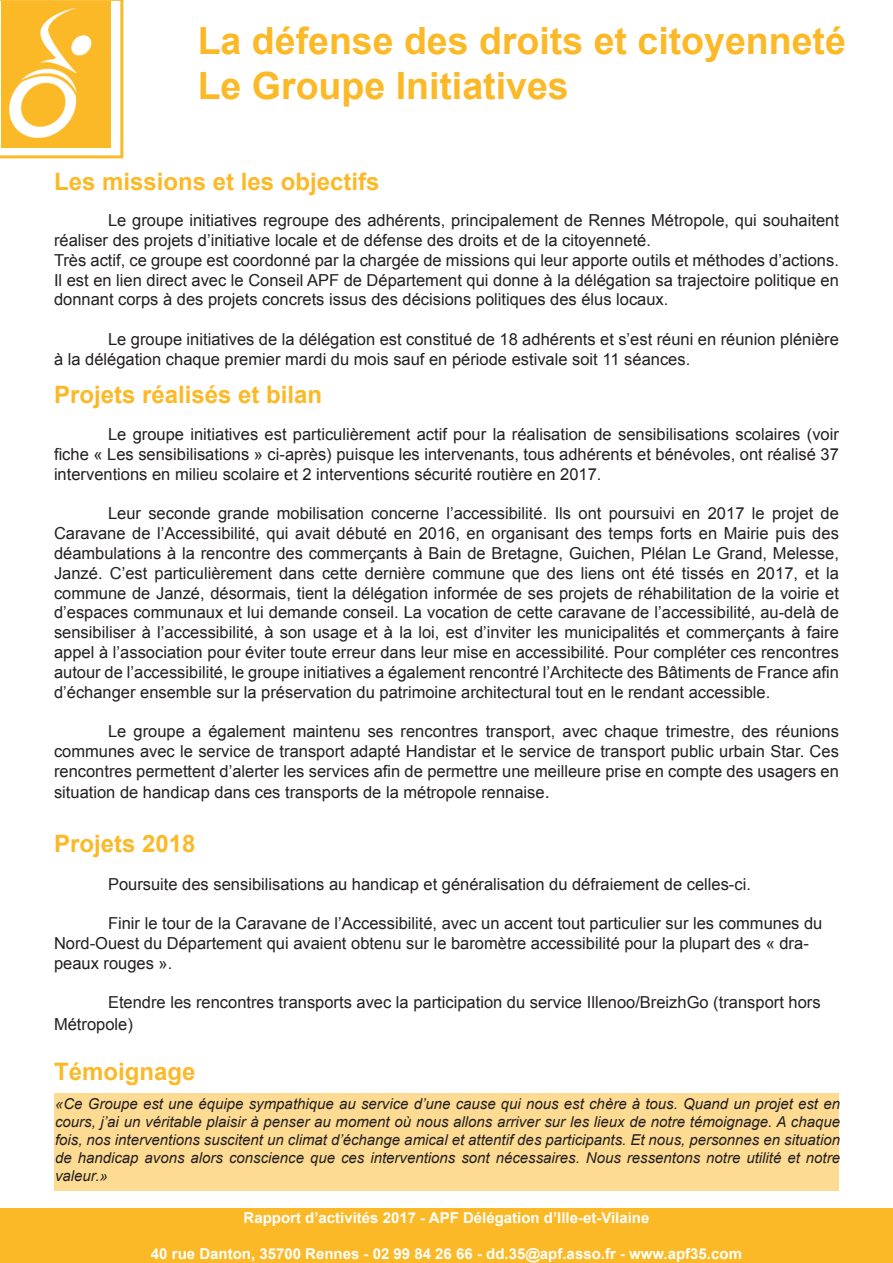
<style>
.page{position:relative;width:893px;height:1263px;background:#fff}
.page>*{position:absolute;margin:0;border:0;box-sizing:border-box;transform-origin:0 0}
.t1{font:700 37.5px/45px "Arial";color:#fbb928}
.t2{font:700 24px "Arial";color:#fbb928}
.t3{font:16.5px/19.8px "Arial";color:#231f20}
.t4{font:italic 15px/18px "Arial";color:#231f20;text-align:justify}
.t5{font:700 15px "Arial";color:#fff}
.s1{font-size:18px}
</style>
<div class="page">
<div style="left:0;top:1209px;width:893px;height:54px;background:#fbb928"></div>
<svg style="left:0;top:0;width:123px;height:158px"></svg>
<img style="left:1px;top:1px;width:123px;height:139px">
<div style="left:54px;top:1093px;width:785px;height:98px;background:#fddb92"></div>
<h1 class="t1" style="left:198px;top:19px;width:650px">La défense des droits et citoyenneté<br>Le Groupe Initiatives</h1>
<h2 class="t2" style="left:54px;top:166px;width:327px">Les missions et les objectifs</h2>
<p class="t3" style="left:54px;top:211px;width:786px;text-indent:54px">Le groupe initiatives regroupe des adhérents, principalement de Rennes Métropole, qui souhaitent réaliser des projets d’initiative locale et de défense des droits et de la citoyenneté.<br>Très actif, ce groupe est coordonné par la chargée de missions qui leur apporte outils et méthodes d’actions.<br>Il est en lien direct avec le Conseil APF de Département qui donne à la délégation sa trajectoire politique en donnant corps à des projets concrets issus des décisions politiques des élus locaux.</p>
<p class="t3" style="left:54px;top:329px;width:786px;text-indent:54px">Le groupe initiatives de la délégation est constitué de 18 adhérents et s’est réuni en réunion plénière à la délégation chaque premier mardi du mois sauf en période estivale soit 11 séances.</p>
<h2 class="t2" style="left:54px;top:379px;width:270px">Projets réalisés et bilan</h2>
<p class="t3" style="left:54px;top:425px;width:786px;text-align:justify;text-indent:54px">Le groupe initiatives est particulièrement actif pour la réalisation de sensibilisations scolaires (voir fiche « Les sensibilisations » ci-après) puisque les intervenants, tous adhérents et bénévoles, ont réalisé 37 interventions en milieu scolaire et 2 interventions sécurité routière en 2017.</p>
<p class="t3" style="left:54px;top:504px;width:786px;text-align:justify;text-indent:54px">Leur seconde grande mobilisation concerne l’accessibilité. Ils ont poursuivi en 2017 le projet de Caravane de l’Accessibilité, qui avait débuté en 2016, en organisant des temps forts en Mairie puis des déambulations à la rencontre des commerçants à Bain de Bretagne, Guichen, Plélan Le Grand, Melesse, Janzé. C’est particulièrement dans cette dernière commune que des liens ont été tissés en 2017, et la commune de Janzé, désormais, tient la délégation informée de ses projets de réhabilitation de la voirie et d’espaces communaux et lui demande conseil. La vocation de cette caravane de l’accessibilité, au-delà de sensibiliser à l’accessibilité, à son usage et à la loi, est d’inviter les municipalités et commerçants à faire appel à l’association pour éviter toute erreur dans leur mise en accessibilité. Pour compléter ces rencontres autour de l’accessibilité, le groupe initiatives a également rencontré l’Architecte des Bâtiments de France afin d’échanger ensemble sur la préservation du patrimoine architectural tout en le rendant accessible.</p>
<p class="t3" style="left:54px;top:722px;width:786px;text-align:justify;text-indent:54px">Le groupe a également maintenu ses rencontres transport, avec chaque trimestre, des réunions communes avec le service de transport adapté Handistar et le service de transport public urbain Star. Ces rencontres permettent d’alerter les services afin de permettre une meilleure prise en compte des usagers en</p>
<p class="t3" style="left:54px;top:783px;width:497px">situation de handicap dans ces transports de la métropole rennaise<span class="s1">.</span></p>
<h2 class="t2" style="left:54px;top:828px;width:143px">Projets 2018</h2>
<p class="t3" style="left:108px;top:874px;width:644px">Poursuite des sensibilisations au handicap et généralisation du défraiement de celles-ci.</p>
<p class="t3" style="left:54px;top:914px;width:770px;text-indent:54px">Finir le tour de la Caravane de l’Accessibilité, avec un accent tout particulier sur les communes du<br>Nord-Ouest du Département qui avaient obtenu sur le baromètre accessibilité pour la plupart des « dra&shy;peaux rouges ».</p>
<p class="t3" style="left:54px;top:992px;width:768px;line-height:21.6px;text-indent:54px">Etendre les rencontres transports avec la participation du service Illenoo/BreizhGo (transport hors<br>Métropole)</p>
<h2 class="t2" style="left:54px;top:1056px;width:143px">Témoignage</h2>
<p class="t4" style="left:55px;top:1095px;width:786px">«Ce Groupe est une équipe sympathique au service d’une cause qui nous est chère à tous. Quand un projet est en cours, j’ai un véritable plaisir à penser au moment où nous allons arriver sur les lieux de notre témoignage. A chaque fois, nos interventions suscitent un climat d’échange amical et attentif des participants. Et nous, personnes en situation de handicap avons alors conscience que ces interventions sont nécessaires. Nous ressentons notre utilité et notre valeur.»</p>
<p class="t5" style="left:243px;top:1208px;width:407px">Rapport d’activités 2017 - APF Délégation d’Ille-et-Vilaine</p>
<p class="t5" style="left:151px;top:1244px;width:592px">40 rue Danton, 35700 Rennes - 02 99 84 26 66 - dd.35@apf.asso.fr - www.apf35.com</p>
</div>
